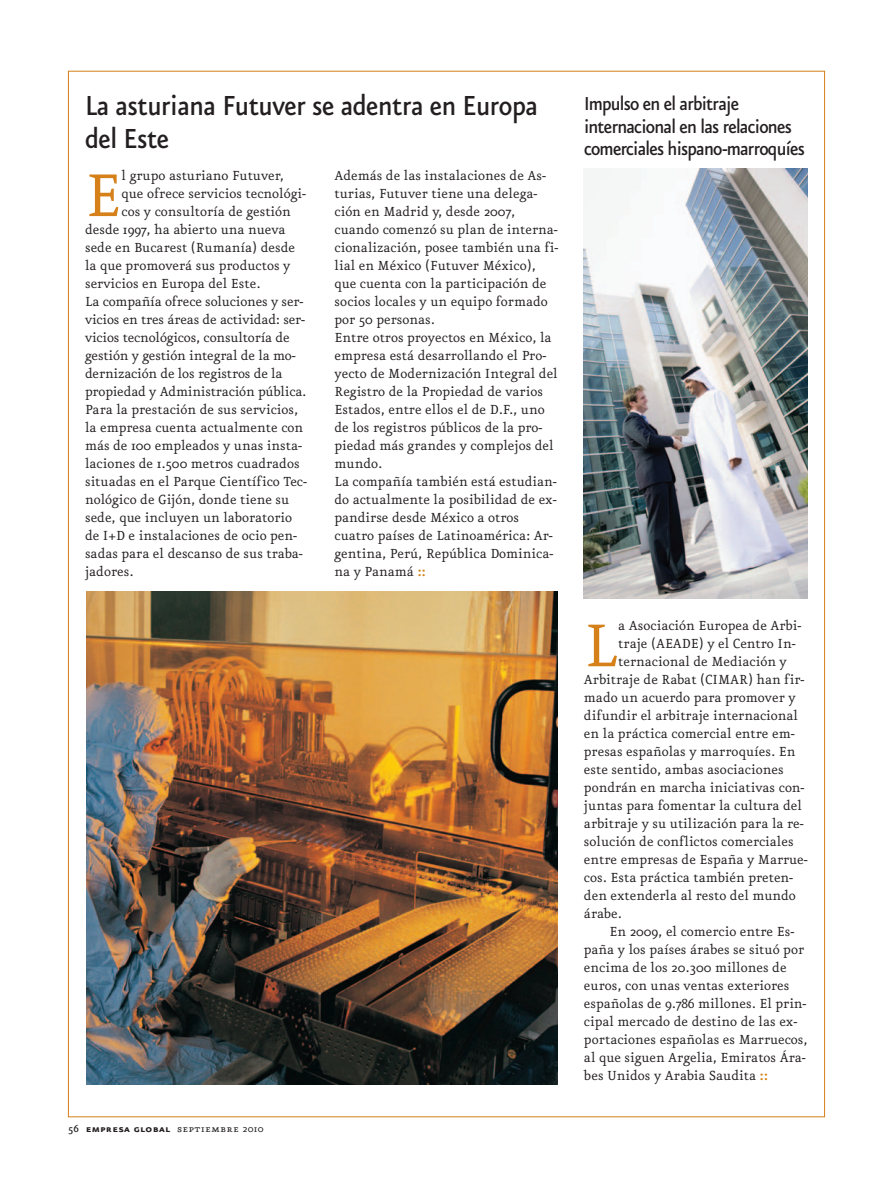
<style>
.page{position:relative;width:893px;height:1191px;background:#fff}
.page>*{position:absolute;margin:0;border:0;box-sizing:border-box;transform-origin:0 0}
.t1{font:72.15px "Eureka";color:#d58018}
.t2{font:500 33px/33px "Eureka Sans";letter-spacing:-.015em;color:#231f20;scale:.9 1}
.t3{font:500 22.5px/22.5px "Eureka Sans";letter-spacing:-.035em;color:#231f20;scale:.9 1}
.t4{font:15.75px/18px "Eureka";color:#231f20}
.t5{font:12px "Eureka Sans Bold Caps";letter-spacing:.025em;color:#231f20}
.s1{font-family:"Eureka";font-weight:500}
.s2{font-family:"Eureka Small Caps"}
.s3{font-family:"Eureka"}
.s4{font-family:"Eureka Sans";font-weight:700;color:#d58018}
</style>
<div class="page">
<img style="left:584px;top:168px;width:224px;height:430px">
<img style="left:86px;top:591px;width:472px;height:493px">
<h2 class="t2" style="left:85px;top:87px;width:505px">La asturiana Futuver se adentra en Europa del Este</h2>
<h3 class="t3" style="left:584px;top:91px;width:247px">Impulso en el arbitraje internacional en las relaciones comerciales hispano-marroquíes</h3>
<h1 class="t1" style="left:85px;top:161px;width:38px">E</h1>
<p class="t4" style="left:122px;top:167px;width:164px">l grupo asturiano Futuver,</p>
<p class="t4" style="left:122px;top:185px;width:186px">que ofrece servicios tecnológi-</p>
<p class="t4" style="left:122px;top:203px;width:171px">cos y consultoría de gestión</p>
<p class="t4" style="left:85px;top:221px;width:202px">desde 1997, ha abierto una nueva</p>
<p class="t4" style="left:85px;top:239px;width:211px">sede en Bucarest (Rumanía) desde</p>
<p class="t4" style="left:85px;top:257px;width:207px">la que promoverá sus productos y</p>
<p class="t4" style="left:85px;top:275px;width:177px">servicios en Europa del Este.</p>
<p class="t4" style="left:85px;top:293px;width:220px">La compañía ofrece soluciones y ser-</p>
<p class="t4" style="left:85px;top:311px;width:222px">vicios en tres áreas de actividad: ser-</p>
<p class="t4" style="left:85px;top:329px;width:206px">vicios tecnológicos, consultoría de</p>
<p class="t4" style="left:85px;top:347px;width:212px">gestión y gestión integral de la mo-</p>
<p class="t4" style="left:85px;top:365px;width:199px">dernización de los registros de la</p>
<p class="t4" style="left:85px;top:383px;width:223px">propiedad y Administración pública.</p>
<p class="t4" style="left:85px;top:401px;width:215px">Para la prestación de sus servicios,</p>
<p class="t4" style="left:85px;top:419px;width:220px">la empresa cuenta actualmente con</p>
<p class="t4" style="left:85px;top:437px;width:219px">más de 100 empleados y unas insta-</p>
<p class="t4" style="left:85px;top:455px;width:216px">laciones de 1.500 metros cuadrados</p>
<p class="t4" style="left:85px;top:473px;width:224px">situadas en el Parque Científico Tec-</p>
<p class="t4" style="left:85px;top:491px;width:206px">nológico de Gijón, donde tiene su</p>
<p class="t4" style="left:85px;top:509px;width:209px">sede, que incluyen un laboratorio</p>
<p class="t4" style="left:85px;top:527px;width:214px">de I+D e instalaciones de ocio pen-</p>
<p class="t4" style="left:85px;top:545px;width:219px">sadas para el descanso de sus traba-</p>
<p class="t4" style="left:85px;top:563px;width:50px">jadores.</p>
<p class="t5" style="left:68px;top:1122px;width:197px"><span class="s1">56</span> empresa global <span class="s2">septiembre</span> <span class="s3">2010</span></p>
<p class="t4" style="left:334px;top:167px;width:225px">Además de las instalaciones de As&shy;turias, Futuver tiene una delega&shy;ción en Madrid y, desde 2007, cuando comenzó su plan de interna&shy;cionalización, posee también una fi&shy;lial en México (Futuver México), que cuenta con la participación de socios locales y un equipo formado por 50 personas.<br>Entre otros proyectos en México, la empresa está desarrollando el Pro&shy;yecto de Modernización Integral del<br>Registro de la Propiedad de varios<br>Estados, entre ellos el de D.F., uno de los registros públicos de la pro&shy;piedad más grandes y complejos del mundo.<br>La compañía también está estudian&shy;do actualmente la posibilidad de ex&shy;pandirse desde México a otros cuatro países de Latinoamérica: Ar&shy;gentina, Perú, República Dominica&shy;na y Panamá <span class="s4">::</span></p>
<h1 class="t1" style="left:584px;top:611px;width:36px">L</h1>
<p class="t4" style="left:618px;top:617px;width:184px">a Asociación Europea de Arbi-</p>
<p class="t4" style="left:618px;top:635px;width:179px">traje (AEADE) y el Centro In-</p>
<p class="t4" style="left:618px;top:653px;width:170px">ternacional de Mediación y</p>
<p class="t4" style="left:584px;top:671px;width:222px">Arbitraje de Rabat (CIMAR) han fir-</p>
<p class="t4" style="left:584px;top:689px;width:213px">mado un acuerdo para promover y</p>
<p class="t4" style="left:584px;top:707px;width:216px">difundir el arbitraje internacional</p>
<p class="t4" style="left:584px;top:725px;width:212px">en la práctica comercial entre em-</p>
<p class="t4" style="left:584px;top:743px;width:213px">presas españolas y marroquíes. En</p>
<p class="t4" style="left:584px;top:761px;width:201px">este sentido, ambas asociaciones</p>
<p class="t4" style="left:584px;top:779px;width:222px">pondrán en marcha iniciativas con-</p>
<p class="t4" style="left:584px;top:797px;width:219px">juntas para fomentar la cultura del</p>
<p class="t4" style="left:584px;top:815px;width:221px">arbitraje y su utilización para la re-</p>
<p class="t4" style="left:584px;top:833px;width:211px">solución de conflictos comerciales</p>
<p class="t4" style="left:584px;top:851px;width:225px">entre empresas de España y Marrue-</p>
<p class="t4" style="left:584px;top:869px;width:211px">cos. Esta práctica también preten-</p>
<p class="t4" style="left:584px;top:887px;width:213px">den extenderla al resto del mundo</p>
<p class="t4" style="left:584px;top:905px;width:40px">árabe.</p>
<p class="t4" style="left:609px;top:923px;width:186px">En 2009, el comercio entre Es-</p>
<p class="t4" style="left:584px;top:941px;width:222px">paña y los países árabes se situó por</p>
<p class="t4" style="left:584px;top:959px;width:204px">encima de los 20.300 millones de</p>
<p class="t4" style="left:584px;top:977px;width:207px">euros, con unas ventas exteriores</p>
<p class="t4" style="left:584px;top:995px;width:224px">españolas de 9.786 millones. El prin-</p>
<p class="t4" style="left:584px;top:1013px;width:215px">cipal mercado de destino de las ex-</p>
<p class="t4" style="left:584px;top:1031px;width:225px">portaciones españolas es Marruecos,</p>
<p class="t4" style="left:584px;top:1049px;width:223px">al que siguen Argelia, Emiratos Ára-</p>
<p class="t4" style="left:584px;top:1067px;width:185px">bes Unidos y Arabia Saudita <span class="s4">::</span></p>
</div>
